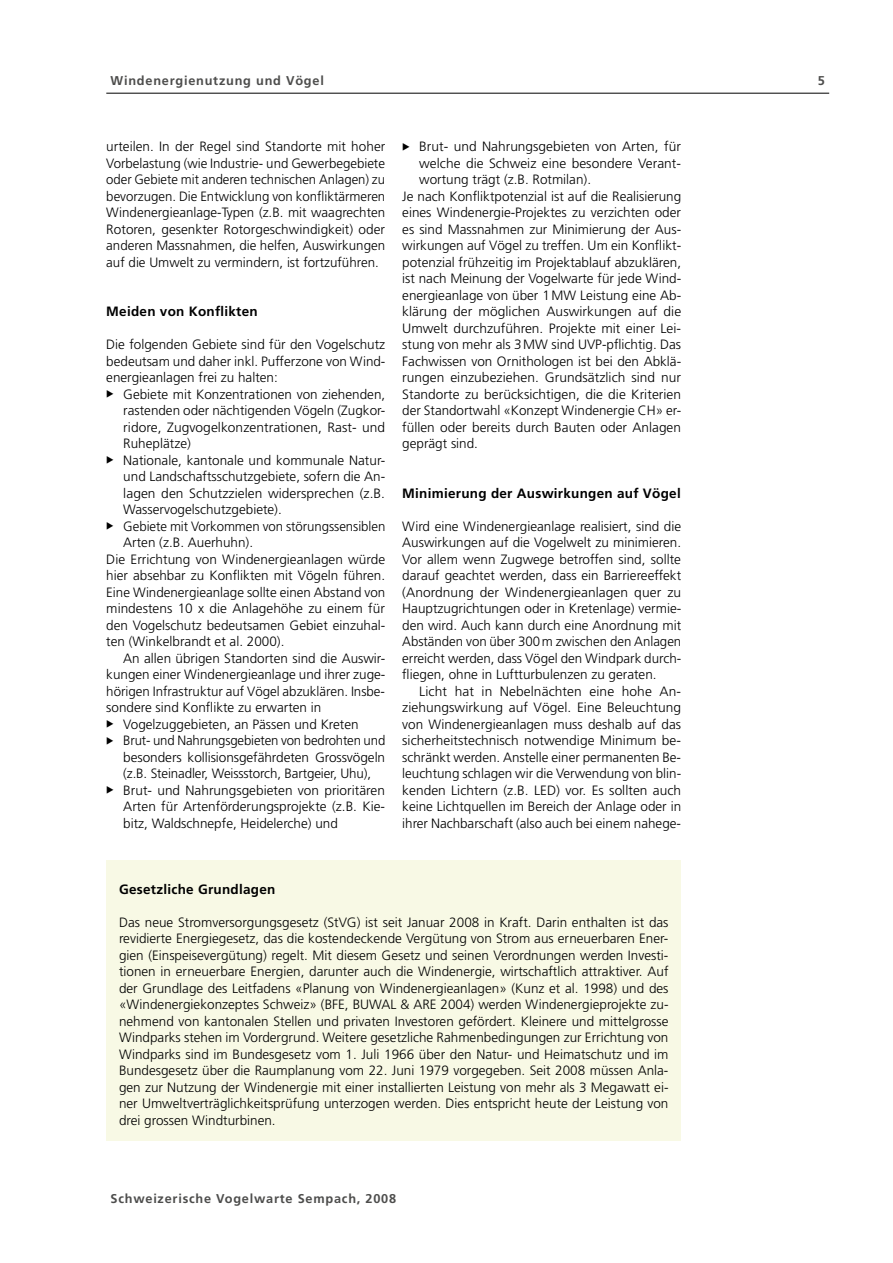
<style>
.page{position:relative;width:893px;height:1263px;background:#fff}
.page>*{position:absolute;margin:0;border:0;box-sizing:border-box;transform-origin:0 0}
.t1{font:300 13.5px/16.5px "Frutiger";color:#000;text-align:justify}
.t2{font:700 13.5px "Frutiger";letter-spacing:.02em;color:#000}
.t3{font:700 12.75px "Frutiger";letter-spacing:.06em;color:#4d4d4c}
</style>
<div class="page">
<div style="left:106px;top:861px;width:575px;height:280px;background:#f8f9e5"></div>
<hr style="left:106px;top:93px;width:723px;height:1px;background:#000">
<p class="t3" style="left:111px;top:73px;width:215px">Windenergienutzung und Vögel</p>
<p class="t1" style="left:106px;top:138px;width:281px">urteilen. In der Regel sind Standorte mit hoher Vorbelastung (wie Industrie- und Gewerbegebiete oder Gebiete mit anderen technischen Anlagen) zu bevorzugen. Die Entwicklung von konfliktärmeren Windenergieanlage-Typen (z.B. mit waagrechten Rotoren, gesenkter Rotorgeschwindigkeit) oder anderen Massnahmen, die helfen, Auswirkungen auf die Umwelt zu vermindern, ist fortzuführen.</p>
<p class="t2" style="left:106px;top:303px;width:153px">Meiden von Konflikten</p>
<p class="t1" style="left:106px;top:336px;width:281px">Die folgenden Gebiete sind für den Vogelschutz bedeutsam und daher inkl. Pufferzone von Wind&shy;energieanlagen frei zu halten:</p>
<p class="t1" style="left:123px;top:386px;width:263px;text-indent:-17px">◆ Gebiete mit Konzentrationen von ziehenden, rastenden oder nächtigenden Vögeln (Zugkor&shy;ridore, Zugvogelkonzentrationen, Rast- und Ruheplätze)</p>
<p class="t1" style="left:123px;top:452px;width:263px;text-indent:-17px">◆ Nationale, kantonale und kommunale Natur&shy;und Landschaftsschutzgebiete, sofern die An&shy;lagen den Schutzzielen widersprechen (z.B.<br>Wasservogelschutzgebiete).</p>
<p class="t1" style="left:106px;top:518px;width:281px">◆ Gebiete mit Vorkommen von störungssensiblen</p>
<p class="t1" style="left:123px;top:534px;width:131px">Arten (z.B. Auerhuhn).</p>
<p class="t1" style="left:106px;top:551px;width:280px">Die Errichtung von Windenergieanlagen würde</p>
<p class="t1" style="left:106px;top:567px;width:280px">hier absehbar zu Konflikten mit Vögeln führen.</p>
<p class="t1" style="left:106px;top:584px;width:280px">Eine Windenergieanlage sollte einen Abstand von</p>
<p class="t1" style="left:106px;top:600px;width:280px">mindestens 10 x die Anlagehöhe zu einem für</p>
<p class="t1" style="left:106px;top:617px;width:280px">den Vogelschutz bedeutsamen Gebiet einzuhal-</p>
<p class="t1" style="left:106px;top:633px;width:180px">ten (Winkelbrandt et al. 2000).</p>
<p class="t1" style="left:123px;top:650px;width:263px">An allen übrigen Standorten sind die Auswir-</p>
<p class="t1" style="left:106px;top:666px;width:281px">kungen einer Windenergieanlage und ihrer zuge-</p>
<p class="t1" style="left:106px;top:683px;width:280px">hörigen Infrastruktur auf Vögel abzuklären. Insbe-</p>
<p class="t1" style="left:106px;top:699px;width:217px">sondere sind Konflikte zu erwarten in</p>
<p class="t1" style="left:106px;top:716px;width:254px">◆ Vogelzuggebieten, an Pässen und Kreten</p>
<p class="t1" style="left:123px;top:732px;width:264px;text-indent:-17px">◆ Brut- und Nahrungsgebieten von bedrohten und besonders kollisionsgefährdeten Grossvögeln (z.B. Steinadler, Weissstorch, Bartgeier, Uhu),</p>
<p class="t1" style="left:123px;top:782px;width:263px;text-indent:-17px">◆ Brut- und Nahrungsgebieten von prioritären Arten für Artenförderungsprojekte (z.B. Kie&shy;bitz, Waldschnepfe, Heidelerche) und</p>
<p class="t1" style="left:402px;top:138px;width:280px">◆ Brut- und Nahrungsgebieten von Arten, für</p>
<p class="t1" style="left:419px;top:155px;width:263px">welche die Schweiz eine besondere Verant-</p>
<p class="t1" style="left:419px;top:171px;width:173px">wortung trägt (z.B. Rotmilan).</p>
<p class="t1" style="left:402px;top:188px;width:280px">Je nach Konfliktpotenzial ist auf die Realisierung</p>
<p class="t1" style="left:402px;top:204px;width:280px">eines Windenergie-Projektes zu verzichten oder</p>
<p class="t1" style="left:402px;top:221px;width:280px">es sind Massnahmen zur Minimierung der Aus-</p>
<p class="t1" style="left:402px;top:237px;width:280px">wirkungen auf Vögel zu treffen. Um ein Konflikt-</p>
<p class="t1" style="left:402px;top:254px;width:280px">potenzial frühzeitig im Projektablauf abzuklären,</p>
<p class="t1" style="left:402px;top:270px;width:280px">ist nach Meinung der Vogelwarte für jede Wind-</p>
<p class="t1" style="left:402px;top:287px;width:280px">energieanlage von über 1MW Leistung eine Ab-</p>
<p class="t1" style="left:402px;top:303px;width:280px">klärung der möglichen Auswirkungen auf die</p>
<p class="t1" style="left:402px;top:320px;width:280px">Umwelt durchzuführen. Projekte mit einer Lei-</p>
<p class="t1" style="left:402px;top:336px;width:280px">stung von mehr als 3MW sind UVP-pflichtig. Das</p>
<p class="t1" style="left:402px;top:353px;width:280px">Fachwissen von Ornithologen ist bei den Abklä-</p>
<p class="t1" style="left:402px;top:369px;width:280px">rungen einzubeziehen. Grundsätzlich sind nur</p>
<p class="t1" style="left:402px;top:386px;width:280px">Standorte zu berücksichtigen, die die Kriterien</p>
<p class="t1" style="left:402px;top:402px;width:280px">der Standortwahl «Konzept Windenergie CH» er-</p>
<p class="t1" style="left:402px;top:419px;width:280px">füllen oder bereits durch Bauten oder Anlagen</p>
<p class="t1" style="left:402px;top:435px;width:77px">geprägt sind.</p>
<p class="t2" style="left:402px;top:485px;width:280px">Minimierung der Auswirkungen auf Vögel</p>
<p class="t1" style="left:402px;top:518px;width:281px">Wird eine Windenergieanlage realisiert, sind die Auswirkungen auf die Vogelwelt zu minimieren.<br>Vor allem wenn Zugwege betroffen sind, sollte darauf geachtet werden, dass ein Barriereeffekt (Anordnung der Windenergieanlagen quer zu Hauptzugrichtungen oder in Kretenlage) vermie&shy;den wird. Auch kann durch eine Anordnung mit Abständen von über 300m zwischen den Anlagen erreicht werden, dass Vögel den Windpark durch&shy;fliegen, ohne in Luftturbulenzen zu geraten.</p>
<p class="t1" style="left:402px;top:683px;width:280px;text-indent:17px">Licht hat in Nebelnächten eine hohe An&shy;ziehungswirkung auf Vögel. Eine Beleuchtung von Windenergieanlagen muss deshalb auf das sicherheitstechnisch notwendige Minimum be&shy;schränkt werden. Anstelle einer permanenten Be&shy;leuchtung schlagen wir die Verwendung von blin&shy;kenden Lichtern (z.B. LED) vor. Es sollten auch keine Lichtquellen im Bereich der Anlage oder in ihrer Nachbarschaft (also auch bei einem nahege-</p>
<p class="t2" style="left:119px;top:881px;width:158px">Gesetzliche Grundlagen</p>
<p class="t1" style="left:119px;top:914px;width:551px">Das neue Stromversorgungsgesetz (StVG) ist seit Januar 2008 in Kraft. Darin enthalten ist das revidierte Energiegesetz, das die kostendeckende Vergütung von Strom aus erneuerbaren Ener&shy;gien (Einspeisevergütung) regelt. Mit diesem Gesetz und seinen Verordnungen werden Investi&shy;tionen in erneuerbare Energien, darunter auch die Windenergie, wirtschaftlich attraktiver. Auf der Grundlage des Leitfadens «Planung von Windenergieanlagen» (Kunz et al. 1998) und des «Windenergiekonzeptes Schweiz» (BFE, BUWAL &amp; ARE 2004) werden Windenergieprojekte zu&shy;nehmend von kantonalen Stellen und privaten Investoren gefördert. Kleinere und mittelgrosse Windparks stehen im Vordergrund. Weitere gesetzliche Rahmenbedingungen zur Errichtung von Windparks sind im Bundesgesetz vom 1. Juli 1966 über den Natur- und Heimatschutz und im Bundesgesetz über die Raumplanung vom 22. Juni 1979 vorgegeben. Seit 2008 müssen Anla&shy;gen zur Nutzung der Windenergie mit einer installierten Leistung von mehr als 3 Megawatt ei&shy;ner Umweltverträglichkeitsprüfung unterzogen werden. Dies entspricht heute der Leistung von drei grossen Windturbinen.</p>
<p class="t3" style="left:111px;top:1191px;width:287px">Schweizerische Vogelwarte Sempach, 2008</p>
<p class="t3" style="left:818px;top:73px;width:9px">5</p>
</div>
